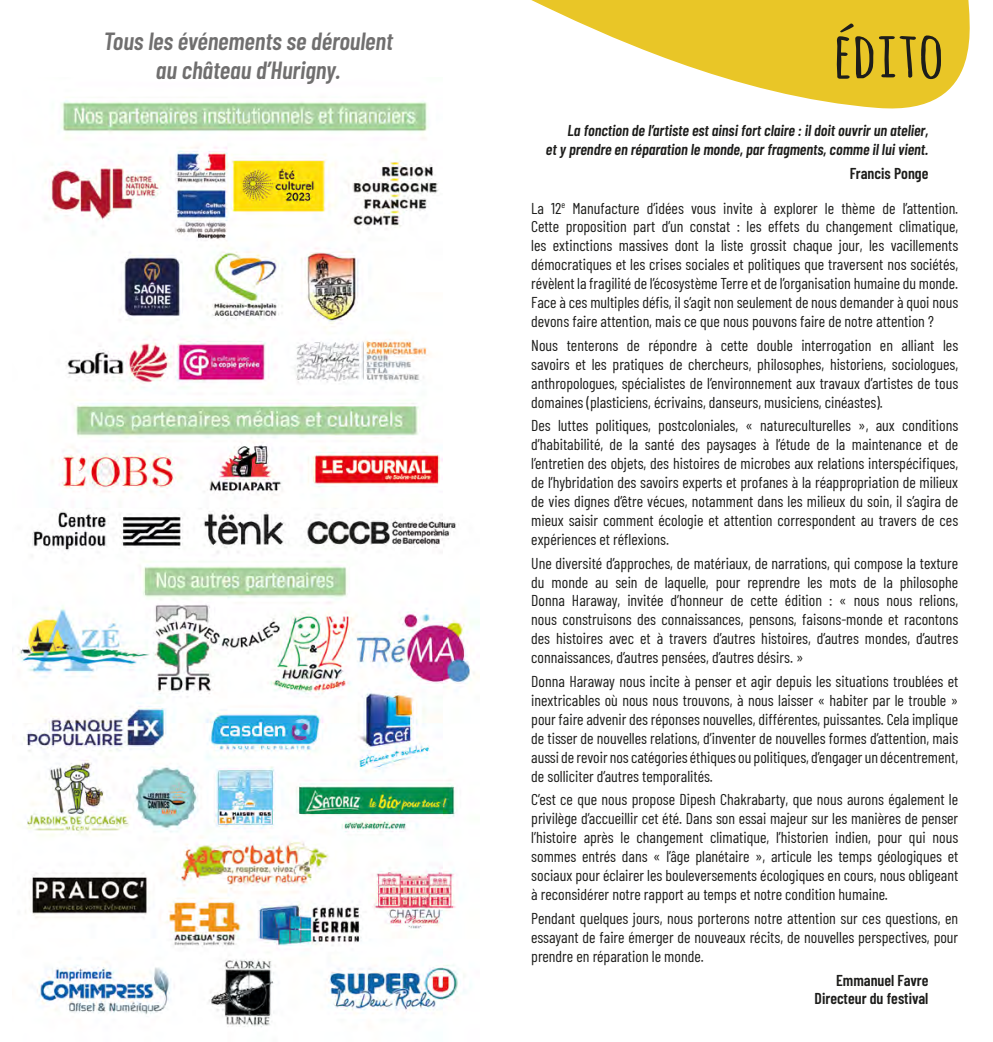
<style>
.page{position:relative;width:993px;height:1042px;background:#fff}
.page>*{position:absolute;margin:0;border:0;box-sizing:border-box;transform-origin:0 0}
.t1{font:700 63px "Amatic";letter-spacing:.03em;color:#1d1d1b;scale:1.2 1}
.t2{font:italic 600 24.85px/29.8px "Barlow Condensed";color:#706f6f;text-align:center}
.t3{font:15.75px/18.9px "Barlow Condensed";color:#1d1d1b;text-align:justify}
.t4{font:italic 600 15.75px/18.9px "Barlow Condensed";color:#1d1d1b;text-align:right}
.t5{font:600 15.75px/18.9px "Barlow Condensed";color:#1d1d1b;text-align:right}
.s1{font-weight:600}
</style>
<div class="page">
<svg style="left:531px;top:0;width:439px;height:109px;fill:#e9c627"></svg>
<img style="left:12px;top:100px;width:467px;height:927px">
<h2 class="t2" style="left:104px;top:24px;width:291px">Tous les événements se déroulent au château d’Hurigny.</h2>
<h1 class="t1" style="left:833px;top:10px;width:92px">édito</h1>
<p class="t4" style="left:545px;top:120px;width:384px">La fonction de l’artiste est ainsi fort claire : il doit ouvrir un atelier,<br>et y prendre en réparation le monde, par fragments, comme il lui vient.</p>
<p class="t3" style="left:531px;top:155px;width:428px;line-height:34.6px;text-indent:318px"><span class="s1">Francis Ponge<br></span>La 12<sup>e</sup> Manufacture d’idées vous invite à explorer le thème de l’attention.</p>
<p class="t3" style="left:531px;top:216px;width:428px">Cette proposition part d’un constat : les effets du changement climatique, les extinctions massives dont la liste grossit chaque jour, les vacillements démocratiques et les crises sociales et politiques que traversent nos sociétés, révèlent la fragilité de l’écosystème Terre et de l’organisation humaine du monde.<br>Face à ces multiples défis, il s’agit non seulement de nous demander à quoi nous devons faire attention, mais ce que nous pouvons faire de notre attention ?</p>
<p class="t3" style="left:531px;top:334px;width:428px">Nous tenterons de répondre à cette double interrogation en alliant les savoirs et les pratiques de chercheurs, philosophes, historiens, sociologues, anthropologues, spécialistes de l’environnement aux travaux d’artistes de tous domaines (plasticiens, écrivains, danseurs, musiciens, cinéastes).</p>
<p class="t3" style="left:531px;top:415px;width:428px">Des luttes politiques, postcoloniales, « natureculturelles », aux conditions d’habitabilité, de la santé des paysages à l’étude de la maintenance et de l’entretien des objets, des histoires de microbes aux relations interspécifiques, de l’hybridation des savoirs experts et profanes à la réappropriation de milieux de vies dignes d’être vécues, notamment dans les milieux du soin, il s’agira de mieux saisir comment écologie et attention correspondent au travers de ces expériences et réflexions.</p>
<p class="t3" style="left:531px;top:552px;width:428px">Une diversité d’approches, de matériaux, de narrations, qui compose la texture du monde au sein de laquelle, pour reprendre les mots de la philosophe Donna Haraway, invitée d’honneur de cette édition : « nous nous relions, nous construisons des connaissances, pensons, faisons-monde et racontons des histoires avec et à travers d’autres histoires, d’autres mondes, d’autres connaissances, d’autres pensées, d’autres désirs. »</p>
<p class="t3" style="left:531px;top:671px;width:428px">Donna Haraway nous incite à penser et agir depuis les situations troublées et inextricables où nous nous trouvons, à nous laisser « habiter par le trouble » pour faire advenir des réponses nouvelles, différentes, puissantes. Cela implique de tisser de nouvelles relations, d’inventer de nouvelles formes d’attention, mais aussi de revoir nos catégories éthiques ou politiques, d’engager un décentrement, de solliciter d’autres temporalités.</p>
<p class="t3" style="left:531px;top:789px;width:428px">C’est ce que nous propose Dipesh Chakrabarty, que nous aurons également le privilège d’accueillir cet été. Dans son essai majeur sur les manières de penser l’histoire après le changement climatique, l’historien indien, pour qui nous sommes entrés dans « l’âge planétaire », articule les temps géologiques et sociaux pour éclairer les bouleversements écologiques en cours, nous obligeant à reconsidérer notre rapport au temps et notre condition humaine.</p>
<p class="t3" style="left:531px;top:907px;width:428px">Pendant quelques jours, nous porterons notre attention sur ces questions, en essayant de faire émerger de nouveaux récits, de nouvelles perspectives, pour prendre en réparation le monde.</p>
<p class="t5" style="left:814px;top:969px;width:115px">Emmanuel Favre<br>Directeur du festival</p>
</div>
